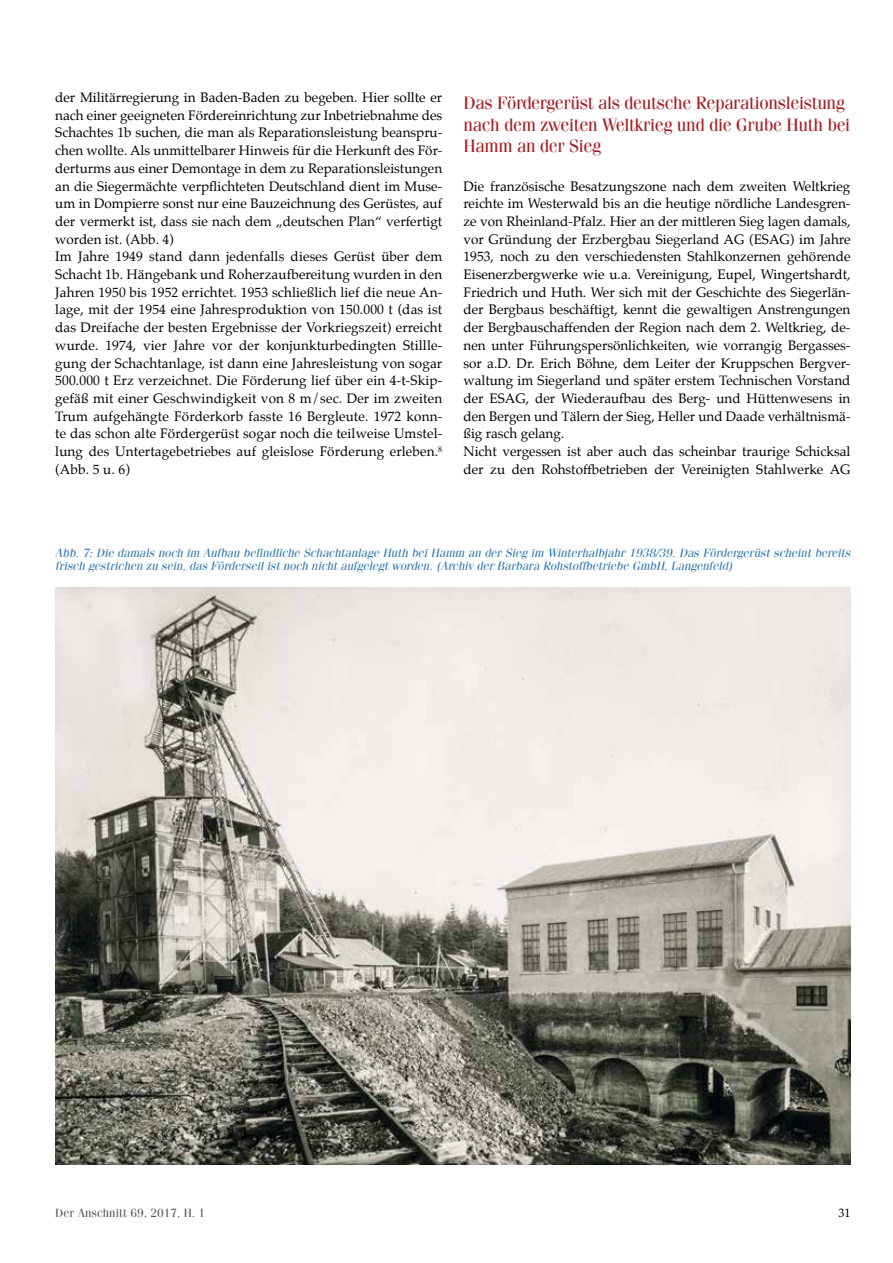
<style>
.page{position:relative;width:893px;height:1263px;background:#fff}
.page>*{position:absolute;margin:0;border:0;box-sizing:border-box;transform-origin:0 0}
.t1{font:18px/21.6px "Fenice LT";letter-spacing:-.02em;color:#a91b22}
.t2{font:13.5px/17.7px "Palatino";color:#000}
.t3{font:italic 12px/13.5px "Fenice LT";color:#3077b8}
.t4{font:12px "Fenice LT";color:#58585a}
.t5{font:12px "Palatino";color:#000}
</style>
<div class="page">
<img style="left:55px;top:587px;width:795px;height:578px">
<p class="t2" style="left:55px;top:88px;width:388px">der Militärregierung in Baden-Baden zu begeben. Hier sollte er nach einer geeigneten Fördereinrichtung zur Inbetriebnahme des Schachtes 1b suchen, die man als Reparationsleistung beanspru&shy;chen wollte. Als unmittelbarer Hinweis für die Herkunft des För&shy;derturms aus einer Demontage in dem zu Reparationsleistungen an die Siegermächte verpflichteten Deutschland dient im Muse&shy;um in Dompierre sonst nur eine Bauzeichnung des Gerüstes, auf der vermerkt ist, dass sie nach dem „deutschen Plan“ verfertigt worden ist. (Abb. 4)<br>Im Jahre 1949 stand dann jedenfalls dieses Gerüst über dem Schacht 1b. Hängebank und Roherzaufbereitung wurden in den Jahren 1950 bis 1952 errichtet. 1953 schließlich lief die neue An&shy;lage, mit der 1954 eine Jahresproduktion von 150.000 t (das ist das Dreifache der besten Ergebnisse der Vorkriegszeit) erreicht wurde. 1974, vier Jahre vor der konjunkturbedingten Stillle&shy;gung der Schachtanlage, ist dann eine Jahresleistung von sogar 500.000 t Erz verzeichnet. Die Förderung lief über ein 4-t-Skip&shy;gefäß mit einer Geschwindigkeit von 8 m/sec. Der im zweiten Trum aufgehängte Förderkorb fasste 16 Bergleute. 1972 konn&shy;te das schon alte Fördergerüst sogar noch die teilweise Umstel&shy;lung des Untertagebetriebes auf gleislose Förderung erleben.<sup>8 </sup>(Abb. 5 u. 6)</p>
<h1 class="t1" style="left:463px;top:92px;width:388px">Das Fördergerüst als deutsche Reparationsleistung nach dem zweiten Weltkrieg und die Grube Huth bei<br>Hamm an der Sieg</h1>
<p class="t2" style="left:463px;top:177px;width:388px">Die französische Besatzungszone nach dem zweiten Weltkrieg reichte im Westerwald bis an die heutige nördliche Landesgren&shy;ze von Rheinland-Pfalz. Hier an der mittleren Sieg lagen damals, vor Gründung der Erzbergbau Siegerland AG (ESAG) im Jahre 1953, noch zu den verschiedensten Stahlkonzernen gehörende Eisenerzbergwerke wie u.a. Vereinigung, Eupel, Wingertshardt, Friedrich und Huth. Wer sich mit der Geschichte des Siegerlän&shy;der Bergbaus beschäftigt, kennt die gewaltigen Anstrengungen der Bergbauschaffenden der Region nach dem 2. Weltkrieg, de&shy;nen unter Führungspersönlichkeiten, wie vorrangig Bergasses&shy;sor a.D. Dr. Erich Böhne, dem Leiter der Kruppschen Bergver&shy;waltung im Siegerland und später erstem Technischen Vorstand der ESAG, der Wiederaufbau des Berg- und Hüttenwesens in den Bergen und Tälern der Sieg, Heller und Daade verhältnismä&shy;ßig rasch gelang.<br>Nicht vergessen ist aber auch das scheinbar traurige Schicksal der zu den Rohstoffbetrieben der Vereinigten Stahlwerke AG</p>
<p class="t3" style="left:55px;top:546px;width:797px">Abb. 7: Die damals noch im Aufbau befindliche Schachtanlage Huth bei Hamm an der Sieg im Winterhalbjahr 1938/39. Das Fördergerüst scheint bereits frisch gestrichen zu sein, das Förderseil ist noch nicht aufgelegt worden. (Archiv der Barbara Rohstoffbetriebe GmbH, Langenfeld)</p>
<p class="t4" style="left:55px;top:1206px;width:152px">Der Anschnitt 69, 2017, H. 1</p>
<p class="t5" style="left:838px;top:1203px;width:13px">31</p>
</div>
